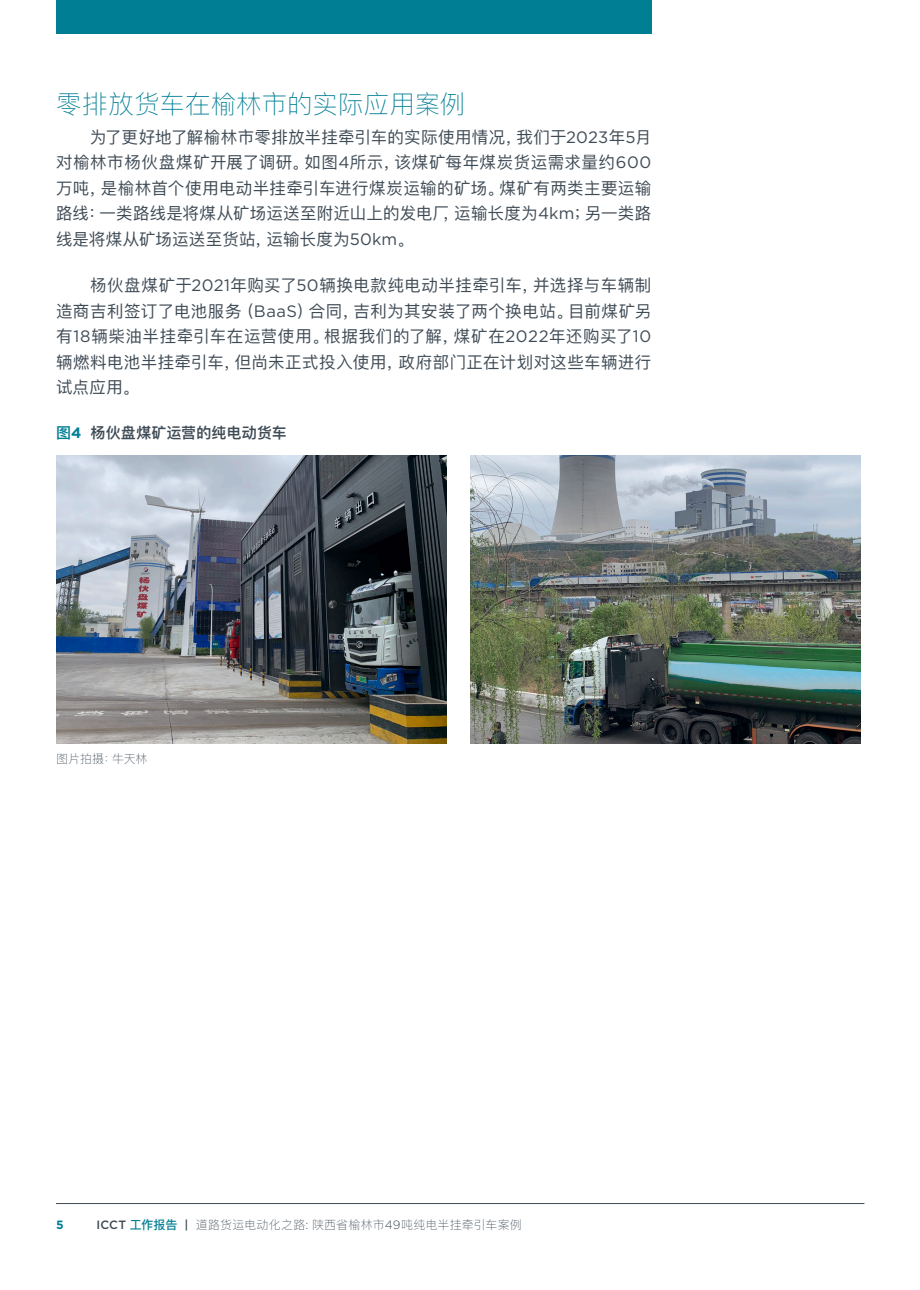
<style>
.page{position:relative;width:920px;height:1290px;background:#fff}
.page>*{position:absolute;margin:0;border:0;box-sizing:border-box;transform-origin:0 0}
.Heading_1{font:100 25.5px "Ping Fang SC";color:#007e94}
.中文正文{font:16.5px/25.5px "Ping Fang SC";letter-spacing:.015em;color:#3f4b55;text-align:justify}
.Figure___Table_number{font:600 15px "Ping Fang SC";letter-spacing:.01em;color:#3f4b55}
.Figure_Note{font:100 12px "Ping Fang SC";letter-spacing:.01em;color:#3f4b55}
.t1{font:700 12px "Gotham";color:#007e94}
.s1{font-family:"Gotham"}
.s2{color:#007e94}
.s3{font-family:"Gotham";font-weight:700;color:#007e94}
.s4{font-family:"Gotham";font-weight:500}
.s5{font-weight:500;color:#007e94}
.s6{font-family:"Gotham";font-weight:300}
</style>
<div class="page">
<hr style="left:56px;top:1203px;width:808px;height:1px;background:#3f4b55">
<div style="left:56px;top:0;width:595px;height:34px;background:#007e94"></div>
<img style="left:56px;top:455px;width:390px;height:289px">
<img style="left:470px;top:455px;width:391px;height:289px">
<p class="Heading_1" style="left:56px;top:88px;width:411px">零排放货车在榆林市的实际应用案例</p>
<p class="中文正文" style="left:56px;top:124px;width:597px;text-indent:34px">为了更好地了解榆林市零排放半挂牵引车的实际使用情况，我们于<span class="s1">2023</span>年<span class="s1">5</span>月对榆林市杨伙盘煤矿开展了调研。如图<span class="s1">4</span>所示，该煤矿每年煤炭货运需求量约<span class="s1">600</span>万吨，是榆林首个使用电动半挂牵引车进行煤炭运输的矿场。煤矿有两类主要运输路线：一类路线是将煤从矿场运送至附近山上的发电厂，运输长度为<span class="s1">4km</span>；另一类路线是将煤从矿场运送至货站，运输长度为<span class="s1">50km</span>。</p>
<p class="中文正文" style="left:56px;top:273px;width:597px;text-indent:34px">杨伙盘煤矿于<span class="s1">2021</span>年购买了<span class="s1">50</span>辆换电款纯电动半挂牵引车，并选择与车辆制造商吉利签订了电池服务（<span class="s1">BaaS</span>）合同，吉利为其安装了两个换电站。目前煤矿另有<span class="s1">18</span>辆柴油半挂牵引车在运营使用。根据我们的了解，煤矿在<span class="s1">2022</span>年还购买了<span class="s1">10</span>辆燃料电池半挂牵引车，但尚未正式投入使用，政府部门正在计划对这些车辆进行试点应用。</p>
<p class="Figure___Table_number" style="left:56px;top:424px;width:232px"><span class="s2">图</span><span class="s3">4</span> 杨伙盘煤矿运营的纯电动货车</p>
<p class="Figure_Note" style="left:56px;top:751px;width:93px">图片拍摄：牛天林</p>
<p class="t1" style="left:56px;top:1217px;width:9px">5</p>
<p class="Figure_Note" style="left:96px;top:1218px;width:427px"><span class="s4">ICCT</span> <span class="s5">工作报告</span> <span class="s4">|</span> 道路货运电动化之路<span class="s6">:</span> 陕西省榆林市<span class="s6">49</span>吨纯电半挂牵引车案例</p>
</div>
